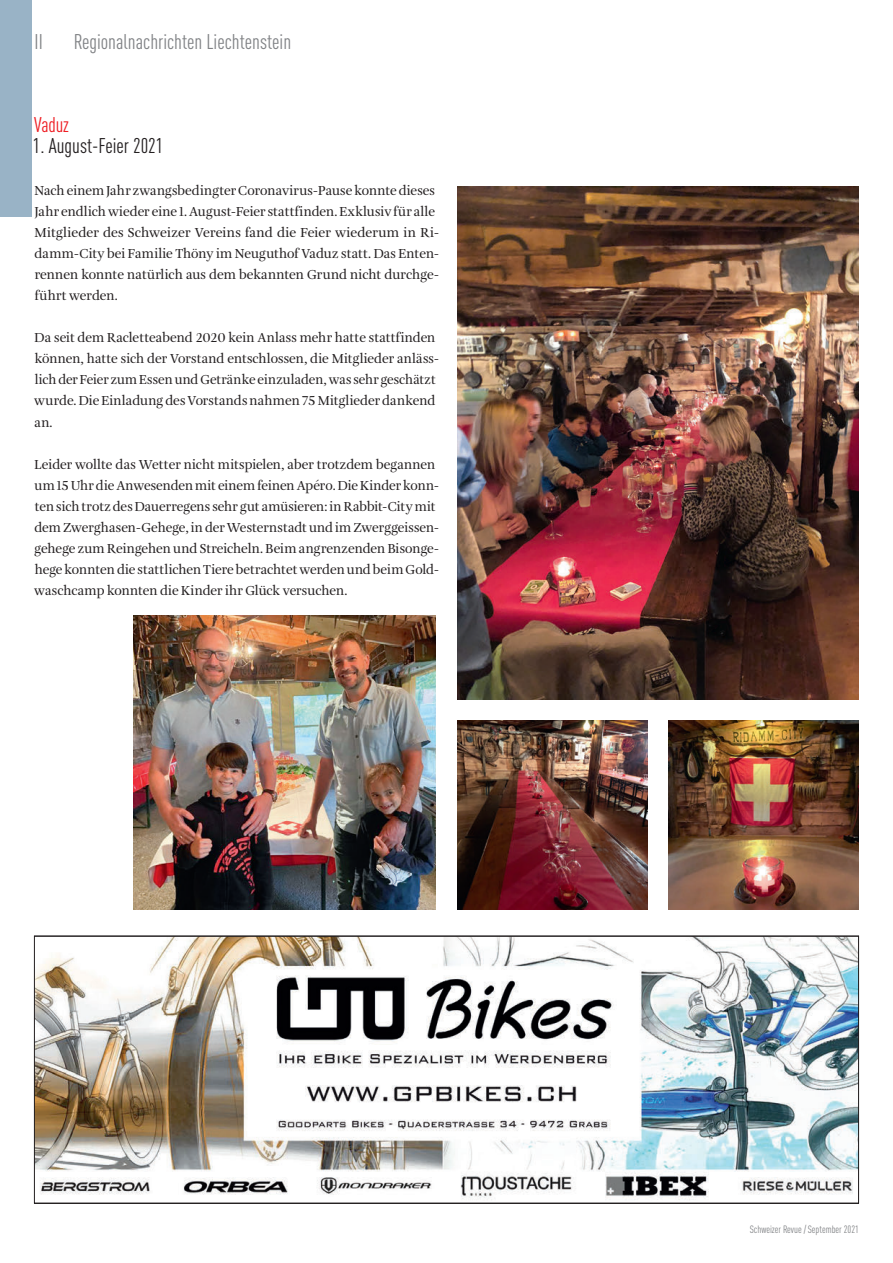
<style>
.page{position:relative;width:893px;height:1263px;background:#fff}
.page>*{position:absolute;margin:0;border:0;box-sizing:border-box;transform-origin:0 0}
.t1{font:condensed 21px "DINOT";color:#808285}
.t2{font:condensed 21px "DINOT";color:#231f20}
.t3{font:condensed 21px "DINOT";letter-spacing:-.01em;color:#ee1d23}
.t4{font:13.5px/21px "Amalia Pro";color:#231f20}
.t5{font:condensed 10.5px "DINOT";color:#808285}
</style>
<div class="page">
<div style="left:0;top:0;width:32px;height:216px;background:#99b3c6"></div>
<img style="left:36px;top:938px;width:821px;height:262px">
<img style="left:457px;top:720px;width:190px;height:189px">
<img style="left:457px;top:187px;width:402px;height:512px">
<img style="left:669px;top:720px;width:190px;height:189px">
<img style="left:134px;top:616px;width:302px;height:293px">
<h1 class="t1" style="left:35px;top:30px;width:10px">II</h1>
<h1 class="t1" style="left:74px;top:30px;width:219px">Regionalnachrichten Liechtenstein</h1>
<h1 class="t3" style="left:34px;top:113px;width:36px">Vaduz</h1>
<h1 class="t2" style="left:33px;top:134px;width:132px">1. August-Feier 2021</h1>
<p class="t4" style="left:35px;top:181px;width:406px">Nach einem Jahr zwangsbedingter Coronavirus-Pause konnte dieses Jahr endlich wieder eine 1. August-Feier stattfinden. Exklusiv für alle Mitglieder des Schweizer Vereins fand die Feier wiederum in Ri&shy;damm-City bei Familie Thöny im Neuguthof Vaduz statt. Das Enten&shy;rennen konnte natürlich aus dem bekannten Grund nicht durchge&shy;führt werden.</p>
<p class="t4" style="left:34px;top:328px;width:407px">Da seit dem Racletteabend 2020 kein Anlass mehr hatte stattfinden können, hatte sich der Vorstand entschlossen, die Mitglieder anläss&shy;lich der Feier zum Essen und Getränke einzuladen, was sehr geschätzt wurde. Die Einladung des Vorstands nahmen 75 Mitglieder dankend an.</p>
<p class="t4" style="left:34px;top:454px;width:407px">Leider wollte das Wetter nicht mitspielen, aber trotzdem begannen um 15 Uhr die Anwesenden mit einem feinen Apéro. Die Kinder konn&shy;ten sich trotz des Dauerregens sehr gut amüsieren: in Rabbit-City mit dem Zwerghasen-Gehege, in der Westernstadt und im Zwerggeissen&shy;gehege zum Reingehen und Streicheln. Beim angrenzenden Bisonge&shy;hege konnten die stattlichen Tiere betrachtet werden und beim Gold&shy;waschcamp konnten die Kinder ihr Glück versuchen.</p>
<p class="t5" style="left:750px;top:1223px;width:111px">Schweizer Revue / September 2021</p>
</div>
